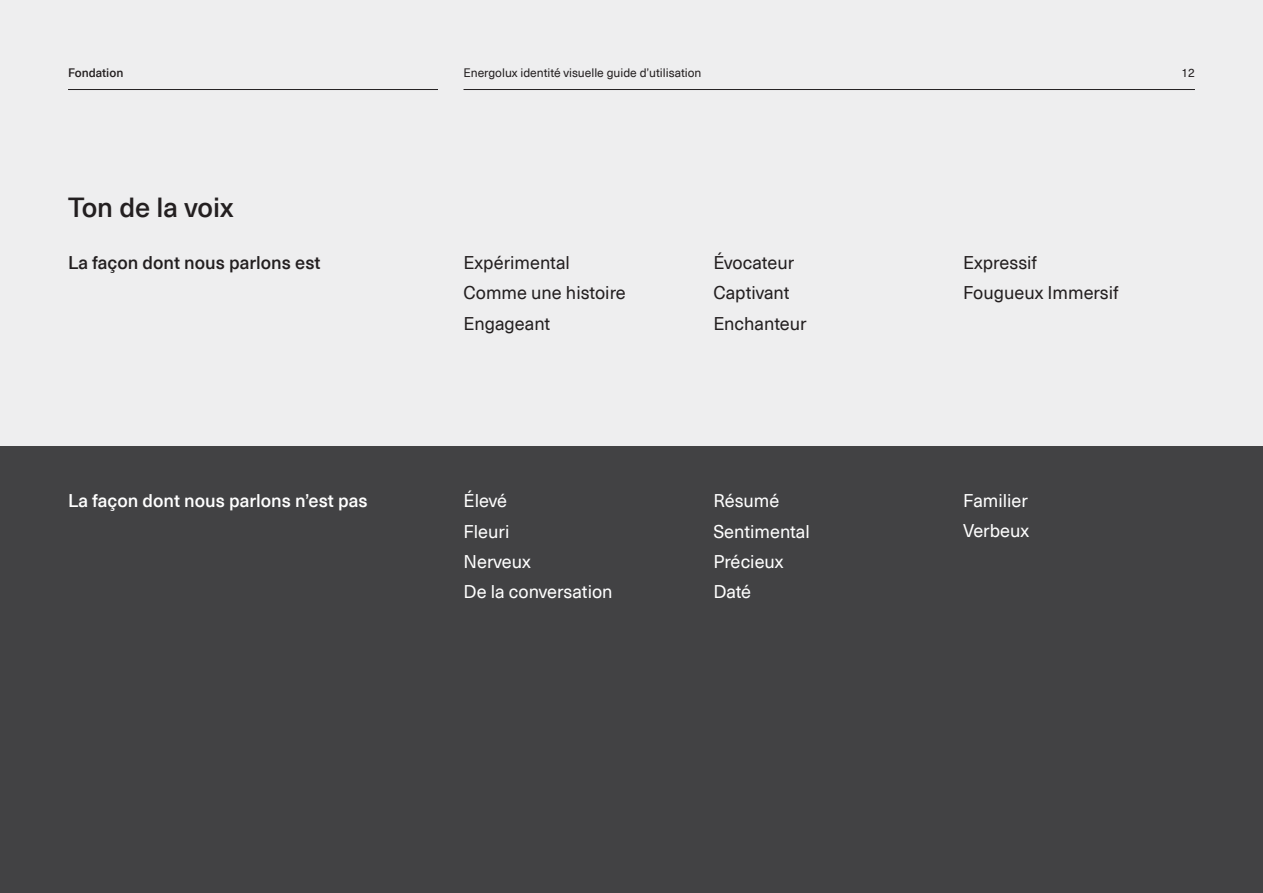
<style>
.page{position:relative;width:1263px;height:893px;background:#fff}
.page>*{position:absolute;margin:0;border:0;box-sizing:border-box;transform-origin:0 0}
.t1{font:500 27px "Neue Haas Unica Pan Euro";color:#231f20}
.t2{font:18px/30.2px "Neue Haas Unica Pan Euro";color:#231f20}
.t3{font:18px/30.2px "Neue Haas Unica Pan Euro";color:#fff}
.t4{font:500 18px "Neue Haas Unica Pan Euro";color:#fff}
.t5{font:500 18px "Neue Haas Unica Pan Euro";color:#231f20}
.t6{font:12px "Neue Haas Unica Pan Euro";color:#231f20}
.t7{font:500 12px "Neue Haas Unica Pan Euro";color:#231f20}
</style>
<div class="page">
<div style="left:0;top:0;width:1263px;height:446px;background:#eeeeef"></div>
<div style="left:0;top:446px;width:1263px;height:447px;background:#424244"></div>
<hr style="left:68px;top:89px;width:370px;height:1px;background:#231f20">
<hr style="left:463px;top:89px;width:732px;height:1px;background:#231f20">
<p class="t7" style="left:68px;top:64px;width:57px">Fondation</p>
<p class="t6" style="left:463px;top:64px;width:239px">Energolux identité visuelle guide d’utilisation</p>
<h1 class="t1" style="left:68px;top:187px;width:167px">Ton de la voix</h1>
<p class="t5" style="left:68px;top:249px;width:254px">La façon dont nous parlons est</p>
<p class="t4" style="left:68px;top:487px;width:301px">La façon dont nous parlons n’est pas</p>
<p class="t2" style="left:463px;top:247px;width:164px">Expérimental<br>Comme une histoire<br>Engageant</p>
<p class="t2" style="left:713px;top:247px;width:95px">Évocateur<br>Captivant<br>Enchanteur</p>
<p class="t2" style="left:963px;top:247px;width:157px">Expressif<br>Fougueux Immersif</p>
<p class="t3" style="left:463px;top:485px;width:151px">Élevé<br>Fleuri<br>Nerveux<br>De la conversation</p>
<p class="t3" style="left:713px;top:485px;width:98px">Résumé<br>Sentimental<br>Précieux<br>Daté</p>
<p class="t3" style="left:963px;top:485px;width:68px">Familier<br>Verbeux</p>
<p class="t6" style="left:1181px;top:64px;width:15px">12</p>
</div>
